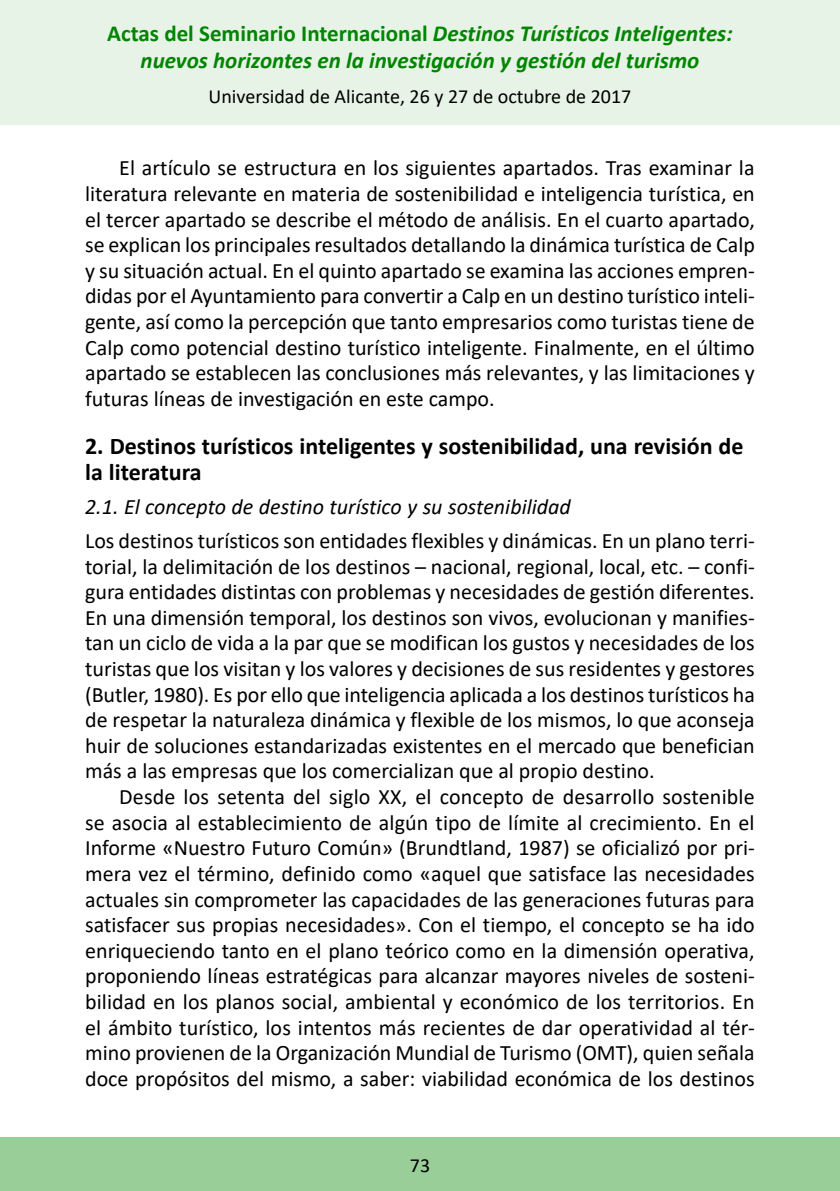
<style>
.page{position:relative;width:840px;height:1191px;background:#fff}
.page>*{position:absolute;margin:0;border:0;box-sizing:border-box;transform-origin:0 0}
.t1{font:700 24px/25.6px "Calibri";color:#000}
.t2{font:italic 700 23px/27.6px "Calibri";color:#008500;text-align:center}
.t3{font:22px/25.6px "Calibri";color:#000;text-align:justify}
.t4{font:italic 22px "Calibri";color:#000}
.t5{font:20px "Calibri";color:#000}
.s1{font-style:normal}
</style>
<div class="page">
<div style="left:0;top:0;width:839px;height:125px;background:#e6f3e6"></div>
<div style="left:0;top:1137px;width:839px;height:54px;background:#99ce99"></div>
<p class="t2" style="left:107px;top:19px;width:626px"><span class="s1">Actas del Seminario Internacional</span> Destinos Turísticos Inteligentes: nuevos horizontes en la investigación y gestión del turismo</p>
<p class="t5" style="left:208px;top:82px;width:424px">Universidad de Alicante, 26 y 27 de octubre de 2017</p>
<p class="t3" style="left:85px;top:155px;width:671px;text-indent:34px">El artículo se estructura en los siguientes apartados. Tras examinar la literatura relevante en materia de sostenibilidad e inteligencia turística, en el tercer apartado se describe el método de análisis. En el cuarto apartado, se explican los principales resultados detallando la dinámica turística de Calp y su situación actual. En el quinto apartado se examina las acciones empren&shy;didas por el Ayuntamiento para convertir a Calp en un destino turístico inteli&shy;gente, así como la percepción que tanto empresarios como turistas tiene de Calp como potencial destino turístico inteligente. Finalmente, en el último apartado se establecen las conclusiones más relevantes, y las limitaciones y futuras líneas de investigación en este campo.</p>
<p class="t1" style="left:85px;top:433px;width:659px">2. Destinos turísticos inteligentes y sostenibilidad, una revisión de la literatura</p>
<p class="t4" style="left:85px;top:491px;width:487px">2.1. El concepto de destino turístico y su sostenibilidad</p>
<p class="t3" style="left:85px;top:527px;width:671px">Los destinos turísticos son entidades flexibles y dinámicas. En un plano terri&shy;torial, la delimitación de los destinos – nacional, regional, local, etc. – confi&shy;gura entidades distintas con problemas y necesidades de gestión diferentes.<br>En una dimensión temporal, los destinos son vivos, evolucionan y manifies&shy;tan un ciclo de vida a la par que se modifican los gustos y necesidades de los turistas que los visitan y los valores y decisiones de sus residentes y gestores (Butler, 1980). Es por ello que inteligencia aplicada a los destinos turísticos ha de respetar la naturaleza dinámica y flexible de los mismos, lo que aconseja huir de soluciones estandarizadas existentes en el mercado que benefician más a las empresas que los comercializan que al propio destino.</p>
<p class="t3" style="left:85px;top:783px;width:670px;text-indent:34px">Desde los setenta del siglo XX, el concepto de desarrollo sostenible se asocia al establecimiento de algún tipo de límite al crecimiento. En el Informe «Nuestro Futuro Común» (Brundtland, 1987) se oficializó por pri&shy;mera vez el término, definido como «aquel que satisface las necesidades actuales sin comprometer las capacidades de las generaciones futuras para satisfacer sus propias necesidades». Con el tiempo, el concepto se ha ido enriqueciendo tanto en el plano teórico como en la dimensión operativa, proponiendo líneas estratégicas para alcanzar mayores niveles de sosteni&shy;bilidad en los planos social, ambiental y económico de los territorios. En el ámbito turístico, los intentos más recientes de dar operatividad al tér&shy;mino provienen de la Organización Mundial de Turismo (OMT), quien señala doce propósitos del mismo, a saber: viabilidad económica de los destinos</p>
<p class="t5" style="left:409px;top:1151px;width:22px">73</p>
</div>
